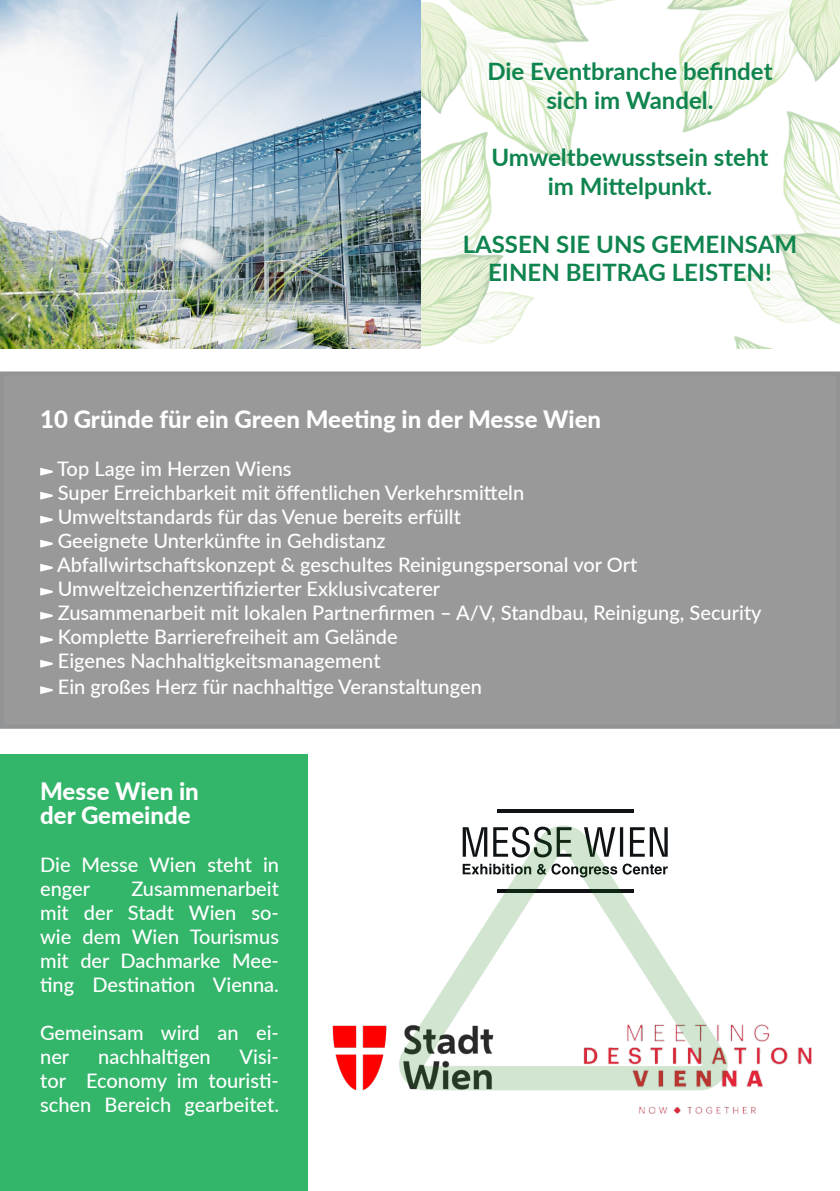
<style>
.page{position:relative;width:840px;height:1191px;background:#fff}
.page>*{position:absolute;margin:0;border:0;box-sizing:border-box;transform-origin:0 0}
.t1{font:700 24px "Lato";color:#0f844e}
.t2{font:800 24px "Lato";color:#fff}
.t3{font:500 20px/24px "Lato";color:#fff}
</style>
<div class="page">
<img style="left:420px;top:0;width:419px;height:349px">
<div style="left:0;top:754px;width:308px;height:437px;background:#33b56a"></div>
<div style="left:0;top:371px;width:839px;height:358px;background:#999;border:4px solid #76797b"></div>
<svg style="left:40px;top:468px;width:13px;height:7px"></svg>
<svg style="left:40px;top:492px;width:13px;height:7px"></svg>
<svg style="left:40px;top:516px;width:13px;height:7px"></svg>
<svg style="left:40px;top:540px;width:13px;height:7px"></svg>
<svg style="left:40px;top:564px;width:13px;height:7px"></svg>
<svg style="left:40px;top:588px;width:13px;height:7px"></svg>
<svg style="left:40px;top:612px;width:13px;height:7px"></svg>
<svg style="left:40px;top:636px;width:13px;height:7px"></svg>
<svg style="left:40px;top:660px;width:13px;height:7px"></svg>
<svg style="left:40px;top:686px;width:13px;height:8px"></svg>
<img style="left:0;top:0;width:420px;height:349px">
<svg style="left:839px;top:0;width:1px;height:324px"></svg>
<img style="left:332px;top:1025px;width:55px;height:66px">
<img style="left:727px;top:1024px;width:85px;height:90px">
<hr style="left:496px;top:809px;width:137px;height:3px;background:#101315">
<img style="left:399px;top:825px;width:328px;height:289px">
<p class="t1" style="left:487px;top:53px;width:286px">Die Eventbranche befindet</p>
<p class="t1" style="left:546px;top:82px;width:168px">sich im Wandel.</p>
<p class="t1" style="left:491px;top:140px;width:278px">Umweltbewusstsein steht</p>
<p class="t1" style="left:547px;top:169px;width:166px">im Mittelpunkt.</p>
<p class="t1" style="left:462px;top:226px;width:336px">LASSEN SIE UNS GEMEINSAM</p>
<p class="t1" style="left:488px;top:255px;width:285px">EINEN BEITRAG LEISTEN!</p>
<p class="t2" style="left:40px;top:401px;width:562px">10 Gründe für ein Green Meeting in der Messe Wien</p>
<p class="t3" style="left:57px;top:455px;width:236px">Top Lage im Herzen Wiens</p>
<p class="t3" style="left:58px;top:479px;width:467px">Super Erreichbarkeit mit öffentlichen Verkehrsmitteln</p>
<p class="t3" style="left:58px;top:503px;width:404px">Umweltstandards für das Venue bereits erfüllt</p>
<p class="t3" style="left:58px;top:527px;width:329px">Geeignete Unterkünfte in Gehdistanz</p>
<p class="t3" style="left:57px;top:551px;width:581px">Abfallwirtschaftskonzept &amp; geschultes Reinigungspersonal vor Ort</p>
<p class="t3" style="left:58px;top:575px;width:384px">Umweltzeichenzertifizierter Exklusivcaterer</p>
<p class="t3" style="left:58px;top:599px;width:705px">Zusammenarbeit mit lokalen Partnerfirmen – A/V, Standbau, Reinigung, Security</p>
<p class="t3" style="left:58px;top:623px;width:341px">Komplette Barrierefreiheit am Gelände</p>
<p class="t3" style="left:58px;top:647px;width:324px">Eigenes Nachhaltigkeitsmanagement</p>
<p class="t3" style="left:58px;top:674px;width:425px">Ein großes Herz für nachhaltige Veranstaltungen</p>
<p class="t2" style="left:40px;top:773px;width:160px">Messe Wien in</p>
<p class="t2" style="left:40px;top:797px;width:152px">der Gemeinde</p>
<p class="t3" style="left:40px;top:851px;width:240px">Die Messe Wien steht in enger</p>
<p class="t3" style="left:40px;top:875px;width:240px;text-align:justify;text-indent:91px">Zusammenarbeit mit der Stadt Wien so&shy;wie dem Wien Tourismus mit der Dachmarke Mee&shy;ting Destination Vienna.</p>
<p class="t3" style="left:40px;top:1019px;width:240px">Gemeinsam wird an ei&shy;ner</p>
<p class="t3" style="left:98px;top:1043px;width:114px">nachhaltigen</p>
<p class="t3" style="left:40px;top:1043px;width:240px;text-align:justify;text-indent:199px">Visi&shy;tor Economy im touristi&shy;schen Bereich gearbeitet.</p>
</div>
